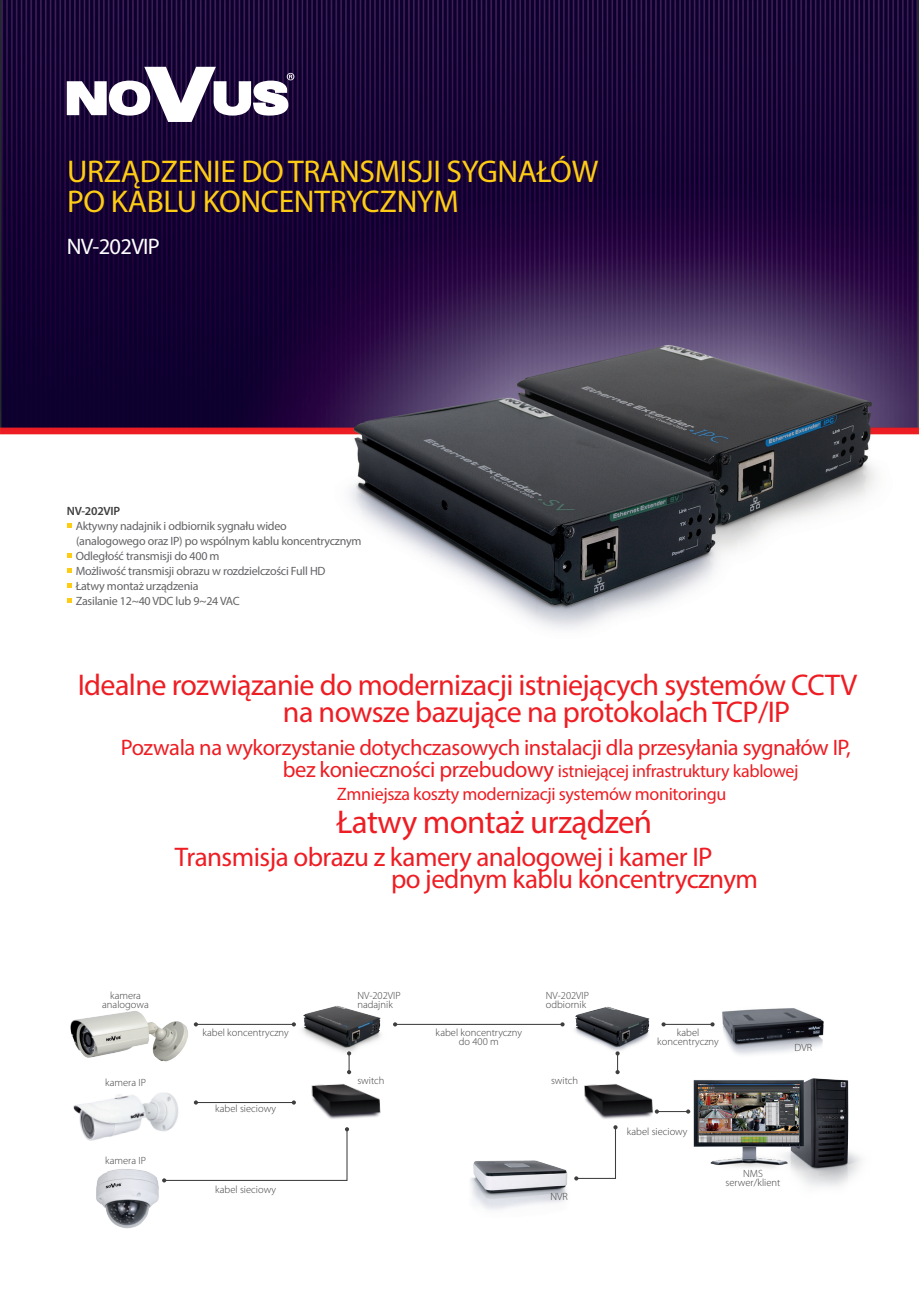
<style>
.page{position:relative;width:919px;height:1289px;background:#fff}
.page>*{position:absolute;margin:0;border:0;box-sizing:border-box;transform-origin:0 0}
.t1{font:33px "Myriad Pro";letter-spacing:-.02em;color:#ee1d23}
.t2{font:31.5px/30px "Myriad Pro";letter-spacing:-.01em;color:#fecd13}
.t3{font:30px/27px "Myriad Pro";letter-spacing:-.02em;color:#ee1d23}
.t4{font:27px/22.5px "Myriad Pro";letter-spacing:-.02em;color:#ee1d23}
.t5{font:22.5px "Myriad Pro";letter-spacing:-.02em;color:#ee1d23}
.t6{font:22.5px "Myriad Pro";letter-spacing:-.03em;color:#fff}
.t7{font:18px/22.5px "Myriad Pro";letter-spacing:-.02em;color:#ee1d23}
.t8{font:12px/15px "Myriad Pro";letter-spacing:-.02em;color:#636366}
.t9{font:600 12px "Myriad Pro";letter-spacing:-.02em;color:#3e3e3f}
.t10{font:300 10.5px/9px "Myriad Pro";color:#3e3e3f;text-align:center}
.s1{font-size:22.5px}
</style>
<div class="page">
<img style="left:0;top:0;width:918px;height:1130px">
<svg style="left:67px;top:67px;width:227px;height:55px"></svg>
<svg style="left:67px;top:523px;width:4px;height:5px"></svg>
<svg style="left:67px;top:553px;width:4px;height:5px"></svg>
<svg style="left:67px;top:568px;width:4px;height:5px"></svg>
<svg style="left:67px;top:583px;width:4px;height:5px"></svg>
<svg style="left:67px;top:598px;width:4px;height:5px"></svg>
<img style="left:706px;top:997px;width:130px;height:41px">
<img style="left:56px;top:992px;width:145px;height:89px">
<img style="left:55px;top:1073px;width:138px;height:68px">
<img style="left:302px;top:1075px;width:90px;height:52px">
<img style="left:574px;top:1073px;width:62px;height:54px">
<hr style="left:395px;top:1023px;width:167px;height:1px;background:#3e3e3f">
<img style="left:284px;top:981px;width:125px;height:94px">
<img style="left:556px;top:983px;width:120px;height:90px">
<hr style="left:196px;top:1023px;width:98px;height:1px;background:#3e3e3f">
<svg style="left:194px;top:1022px;width:4px;height:4px"></svg>
<svg style="left:292px;top:1022px;width:4px;height:4px"></svg>
<svg style="left:347px;top:1051px;width:4px;height:23px"></svg>
<svg style="left:615px;top:1051px;width:4px;height:23px"></svg>
<hr style="left:196px;top:1101px;width:98px;height:1px;background:#3e3e3f">
<svg style="left:194px;top:1100px;width:4px;height:4px"></svg>
<svg style="left:292px;top:1100px;width:4px;height:4px"></svg>
<hr style="left:663px;top:1023px;width:49px;height:1px;background:#3e3e3f">
<svg style="left:661px;top:1022px;width:4px;height:4px"></svg>
<svg style="left:710px;top:1022px;width:4px;height:4px"></svg>
<svg style="left:574px;top:1125px;width:43px;height:55px"></svg>
<svg style="left:162px;top:1127px;width:187px;height:54px"></svg>
<img style="left:470px;top:1154px;width:108px;height:56px">
<img style="left:747px;top:1035px;width:124px;height:137px">
<img style="left:636px;top:1038px;width:220px;height:149px">
<hr style="left:656px;top:1110px;width:32px;height:2px;background:#3e3e3f">
<svg style="left:686px;top:1109px;width:4px;height:4px"></svg>
<svg style="left:654px;top:1109px;width:5px;height:4px"></svg>
<img style="left:96px;top:1159px;width:101px;height:70px">
<h2 class="t2" style="left:67px;top:156px;width:532px">URZĄDZENIE DO TRANSMISJI SYGNAŁÓW<br>PO KABLU KONCENTRYCZNYM</h2>
<h3 class="t6" style="left:67px;top:233px;width:95px">NV-202VIP</h3>
<p class="t9" style="left:67px;top:504px;width:55px">NV-202VIP</p>
<p class="t8" style="left:76px;top:518px;width:287px">Aktywny nadajnik i odbiornik sygnału wideo<br>(analogowego oraz IP) po wspólnym kablu koncentrycznym Odległość transmisji do 400 m<br>Możliwość transmisji obrazu w rozdzielczości Full HD<br>Łatwy montaż urządzenia<br>Zasilanie 12~40 VDC lub 9~24 VAC</p>
<h3 class="t3" style="left:283px;top:670px;width:576px;text-indent:-205px">Idealne rozwiązanie do modernizacji istniejących systemów CCTV na nowsze bazujące na protokolach TCP/IP</h3>
<h3 class="t5" style="left:121px;top:733px;width:731px">Pozwala na wykorzystanie dotychczasowych instalacji dla przesyłania sygnałów IP,</h3>
<h3 class="t7" style="left:337px;top:759px;width:463px;text-indent:-54px"><span class="s1">bez konieczności przebudowy</span> istniejącej infrastruktury kablowej<br>Zmniejsza koszty modernizacji systemów monitoringu</h3>
<h1 class="t1" style="left:337px;top:801px;width:317px">Łatwy montaż urządzeń</h1>
<h3 class="t4" style="left:391px;top:844px;width:368px;text-indent:-216px">Transmisja obrazu z kamery analogowej i kamer IP<br>po jednym kablu koncentrycznym</h3>
<p class="t10" style="left:102px;top:990px;width:48px">kamera analogowa</p>
<p class="t10" style="left:202px;top:1027px;width:88px">kabel koncentryczny</p>
<p class="t10" style="left:357px;top:990px;width:45px;text-align:left">NV-202VIP nadajnik</p>
<p class="t10" style="left:545px;top:990px;width:45px;text-align:left">NV-202VIP odbiornik</p>
<p class="t10" style="left:435px;top:1027px;width:88px">kabel koncentryczny do 400 m</p>
<p class="t10" style="left:105px;top:1077px;width:42px">kamera IP</p>
<p class="t10" style="left:357px;top:1075px;width:29px">switch</p>
<p class="t10" style="left:551px;top:1075px;width:29px">switch</p>
<p class="t10" style="left:105px;top:1155px;width:42px">kamera IP</p>
<p class="t10" style="left:215px;top:1104px;width:62px">kabel sieciowy</p>
<p class="t10" style="left:215px;top:1184px;width:62px">kabel sieciowy</p>
<p class="t10" style="left:550px;top:1192px;width:19px">NVR</p>
<p class="t10" style="left:657px;top:1027px;width:63px">kabel koncentryczny</p>
<p class="t10" style="left:794px;top:1043px;width:19px">DVR</p>
<p class="t10" style="left:626px;top:1126px;width:62px">kabel sieciowy</p>
<p class="t10" style="left:725px;top:1169px;width:56px">NMS serwer/klient</p>
</div>
